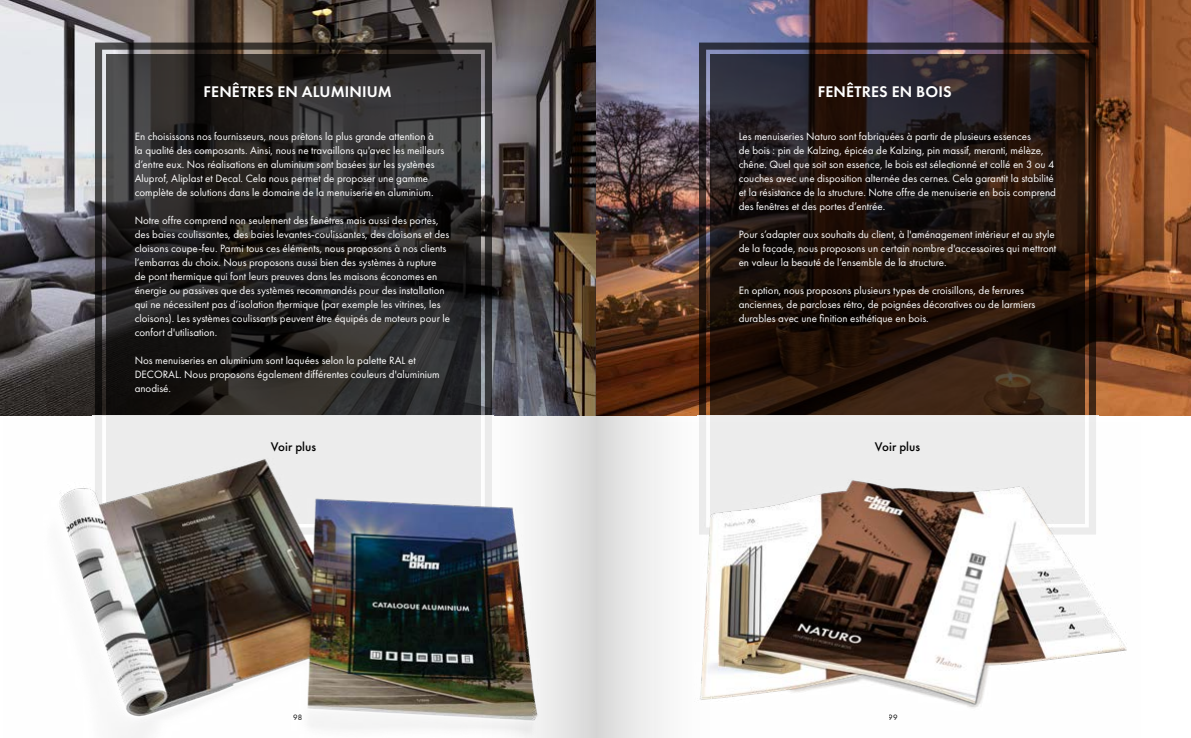
<style>
.page{position:relative;width:1191px;height:738px;background:#fff}
.page>*{position:absolute;margin:0;border:0;box-sizing:border-box;transform-origin:0 0}
.t1{font:600 16px "Futura PT";letter-spacing:.01em;color:#fff}
.t2{font:500 13px "Futura PT";color:#000}
.t3{font:11px/14px "Futura PT";color:#fff}
.t4{font:8px "Futura PT";color:#000}
</style>
<div class="page">
<img style="left:0;top:0;width:1191px;height:415px">
<svg style="left:723px;top:43px;width:373px;height:372px;background:#3e2b26"></svg>
<svg style="left:723px;top:54px;width:361px;height:361px;background:#221611"></svg>
<div style="left:696px;top:415px;width:402px;height:123px;background:#ededed"></div>
<svg style="left:95px;top:43px;width:373px;height:343px;background:#464341"></svg>
<svg style="left:106px;top:54px;width:362px;height:332px;background:#252323"></svg>
<img style="left:723px;top:422px;width:404px;height:286px">
<img style="left:3px;top:386px;width:465px;height:351px">
<img style="left:468px;top:0;width:127px;height:737px">
<img style="left:596px;top:0;width:127px;height:737px">
<h1 class="t1" style="left:204px;top:82px;width:190px">FENÊTRES EN ALUMINIUM</h1>
<p class="t3" style="left:135px;top:129px;width:311px">En choisissons nos fournisseurs, nous prêtons la plus grande attention à la qualité des composants. Ainsi, nous ne travaillons qu'avec les meilleurs d’entre eux. Nos réalisations en aluminium sont basées sur les systèmes Aluprof, Aliplast et Decal. Cela nous permet de proposer une gamme complète de solutions dans le domaine de la menuiserie en aluminium.</p>
<p class="t3" style="left:135px;top:213px;width:317px">Notre offre comprend non seulement des fenêtres mais aussi des portes, des baies coulissantes, des baies levantes-coulissantes, des cloisons et des cloisons coupe-feu. Parmi tous ces éléments, nous proposons à nos clients l’embarras du choix. Nous proposons aussi bien des systèmes à rupture de pont thermique qui font leurs preuves dans les maisons économes en énergie ou passives que des systèmes recommandés pour des installation qui ne nécessitent pas d’isolation thermique (par exemple les vitrines, les cloisons). Les systèmes coulissants peuvent être équipés de moteurs pour le confort d'utilisation.</p>
<p class="t3" style="left:135px;top:353px;width:307px">Nos menuiseries en aluminium sont laquées selon la palette RAL et<br>DECORAL. Nous proposons également différentes couleurs d'aluminium anodisé.</p>
<h1 class="t1" style="left:818px;top:82px;width:135px">FENÊTRES EN BOIS</h1>
<p class="t3" style="left:738px;top:129px;width:319px">Les menuiseries Naturo sont fabriquées à partir de plusieurs essences<br>de bois : pin de Kalzing, épicéa de Kalzing, pin massif, meranti, mélèze, chêne. Quel que soit son essence, le bois est sélectionné et collé en 3 ou 4 couches avec une disposition alternée des cernes. Cela garantit la stabilité et la résistance de la structure. Notre offre de menuiserie en bois comprend des fenêtres et des portes d’entrée.</p>
<p class="t3" style="left:738px;top:227px;width:319px">Pour s’adapter aux souhaits du client, à l'aménagement intérieur et au style de la façade, nous proposons un certain nombre d'accessoires qui mettront en valeur la beauté de l’ensemble de la structure.</p>
<p class="t3" style="left:738px;top:283px;width:298px">En option, nous proposons plusieurs types de croisillons, de ferrures anciennes, de parcloses rétro, de poignées décoratives ou de larmiers durables avec une finition esthétique en bois.</p>
<p class="t2" style="left:271px;top:439px;width:47px">Voir plus</p>
<p class="t2" style="left:875px;top:439px;width:47px">Voir plus</p>
<p class="t4" style="left:293px;top:711px;width:10px">98</p>
<p class="t4" style="left:888px;top:711px;width:11px">99</p>
</div>
